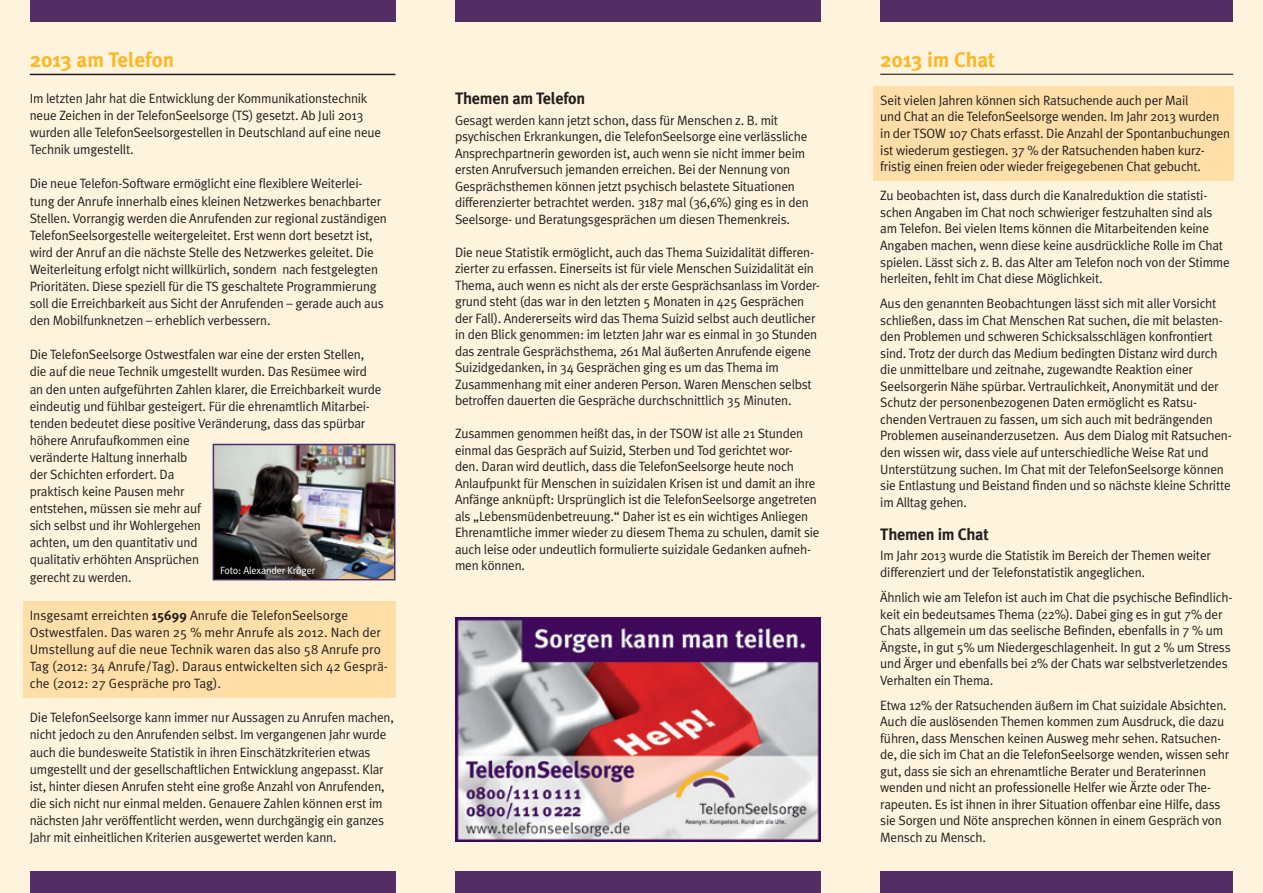
<style>
.page{position:relative;width:1263px;height:893px;background:#fef3dc}
.page>*{position:absolute;margin:0;border:0;box-sizing:border-box;transform-origin:0 0}
.t1{font:700 21px "Meta Plus";color:#fcb825}
.t2{font:700 16.5px "Meta Plus";letter-spacing:-.015em;color:#231f20}
.t3{font:13.5px/16.5px "Meta Plus Normal";letter-spacing:-.015em;color:#231f20}
.t4{font:10.5px "Meta Plus Normal";letter-spacing:-.015em;color:#fff}
.s1{font-family:"Meta Plus";font-weight:700}
</style>
<div class="page">
<div style="left:880px;top:872px;width:353px;height:21px;background:#522e64"></div>
<div style="left:455px;top:872px;width:366px;height:21px;background:#522e64"></div>
<div style="left:30px;top:872px;width:365px;height:21px;background:#522e64"></div>
<div style="left:30px;top:0;width:365px;height:21px;background:#522e64"></div>
<div style="left:455px;top:0;width:366px;height:21px;background:#522e64"></div>
<div style="left:23px;top:602px;width:372px;height:96px;background:#ffdea7"></div>
<div style="left:873px;top:86px;width:360px;height:94px;background:#ffdea7"></div>
<div style="left:880px;top:0;width:353px;height:21px;background:#522e64"></div>
<hr style="left:30px;top:74px;width:365px;height:1px;background:#231f20">
<hr style="left:880px;top:74px;width:353px;height:1px;background:#231f20">
<img style="left:216px;top:447px;width:176px;height:130px">
<div style="left:213px;top:444px;width:182px;height:136px;border:2px solid #522e64"></div>
<img style="left:455px;top:618px;width:366px;height:224px">
<h1 class="t1" style="left:30px;top:48px;width:146px">2013 am Telefon</h1>
<p class="t3" style="left:30px;top:90px;width:353px;line-height:17.1px">Im letzten Jahr hat die Entwicklung der Kommunikationstechnik neue Zeichen in der TelefonSeelsorge (TS) gesetzt. Ab Juli 2013 wurden alle TelefonSeelsorgestellen in Deutschland auf eine neue Technik umgestellt.</p>
<p class="t3" style="left:30px;top:175px;width:359px;line-height:17.1px">Die neue Telefon-Software ermöglicht eine flexiblere Weiterlei&shy;tung der Anrufe innerhalb eines kleinen Netzwerkes benachbarter Stellen. Vorrangig werden die Anrufenden zur regional zuständigen TelefonSeelsorgestelle weitergeleitet. Erst wenn dort besetzt ist, wird der Anruf an die nächste Stelle des Netzwerkes geleitet. Die Weiterleitung erfolgt nicht willkürlich, sondern nach festgelegten Prioritäten. Diese speziell für die TS geschaltete Programmierung soll die Erreichbarkeit aus Sicht der Anrufenden – gerade auch aus den Mobilfunknetzen – erheblich verbessern.</p>
<p class="t3" style="left:30px;top:346px;width:353px;line-height:17.1px">Die TelefonSeelsorge Ostwestfalen war eine der ersten Stellen, die auf die neue Technik umgestellt wurden. Das Resümee wird an den unten aufgeführten Zahlen klarer, die Erreichbarkeit wurde eindeutig und fühlbar gesteigert. Für die ehrenamtlich Mitarbei&shy;tenden bedeutet diese positive Veränderung, dass das spürbar höhere Anrufaufkommen eine<br>veränderte Haltung innerhalb<br>der Schichten erfordert. Da<br>praktisch keine Pausen mehr<br>entstehen, müssen sie mehr auf<br>sich selbst und ihr Wohlergehen<br>achten, um den quantitativ und<br>qualitativ erhöhten Ansprüchen<br>gerecht zu werden.</p>
<p class="t3" style="left:30px;top:606px;width:360px;line-height:17.1px">Insgesamt erreichten <span class="s1">15699</span> Anrufe die TelefonSeelsorge Ostwestfalen. Das waren 25 % mehr Anrufe als 2012. Nach der Umstellung auf die neue Technik waren das also 58 Anrufe pro Tag (2012: 34 Anrufe/Tag). Daraus entwickelten sich 42 Gesprä&shy;che (2012: 27 Gespräche pro Tag).</p>
<p class="t3" style="left:30px;top:709px;width:366px;line-height:17.1px">Die TelefonSeelsorge kann immer nur Aussagen zu Anrufen machen, nicht jedoch zu den Anrufenden selbst. Im vergangenen Jahr wurde auch die bundesweite Statistik in ihren Einschätzkriterien etwas umgestellt und der gesellschaftlichen Entwicklung angepasst. Klar ist, hinter diesen Anrufen steht eine große Anzahl von Anrufenden, die sich nicht nur einmal melden. Genauere Zahlen können erst im nächsten Jahr veröffentlicht werden, wenn durchgängig ein ganzes Jahr mit einheitlichen Kriterien ausgewertet werden kann.</p>
<p class="t4" style="left:220px;top:564px;width:97px">Foto: Alexander Kröger</p>
<p class="t2" style="left:455px;top:89px;width:132px">Themen am Telefon</p>
<p class="t3" style="left:455px;top:112px;width:355px">Gesagt werden kann jetzt schon, dass für Menschen z. B. mit psychischen Erkrankungen, die TelefonSeelsorge eine verlässliche Ansprechpartnerin geworden ist, auch wenn sie nicht immer beim ersten Anrufversuch jemanden erreichen. Bei der Nennung von Gesprächsthemen können jetzt psychisch belastete Situationen differenzierter betrachtet werden. 3187 mal (36,6%) ging es in den Seelsorge- und Beratungsgesprächen um diesen Themenkreis.</p>
<p class="t3" style="left:455px;top:244px;width:366px">Die neue Statistik ermöglicht, auch das Thema Suizidalität differen&shy;zierter zu erfassen. Einerseits ist für viele Menschen Suizidalität ein Thema, auch wenn es nicht als der erste Gesprächsanlass im Vorder&shy;grund steht (das war in den letzten 5 Monaten in 425 Gesprächen der Fall). Andererseits wird das Thema Suizid selbst auch deutlicher in den Blick genommen: im letzten Jahr war es einmal in 30 Stunden das zentrale Gesprächsthema, 261 Mal äußerten Anrufende eigene Suizidgedanken, in 34 Gesprächen ging es um das Thema im Zusammenhang mit einer anderen Person. Waren Menschen selbst betroffen dauerten die Gespräche durchschnittlich 35 Minuten.</p>
<p class="t3" style="left:455px;top:425px;width:366px">Zusammen genommen heißt das, in der TSOW ist alle 21 Stunden einmal das Gespräch auf Suizid, Sterben und Tod gerichtet wor&shy;den. Daran wird deutlich, dass die TelefonSeelsorge heute noch Anlaufpunkt für Menschen in suizidalen Krisen ist und damit an ihre Anfänge anknüpft: Ursprünglich ist die TelefonSeelsorge angetreten als „Lebensmüdenbetreuung.“ Daher ist es ein wichtiges Anliegen Ehrenamtliche immer wieder zu diesem Thema zu schulen, damit sie auch leise oder undeutlich formulierte suizidale Gedanken aufneh&shy;men können.</p>
<h1 class="t1" style="left:880px;top:48px;width:117px">2013 im Chat</h1>
<p class="t3" style="left:880px;top:92px;width:351px">Seit vielen Jahren können sich Ratsuchende auch per Mail<br>und Chat an die TelefonSeelsorge wenden. Im Jahr 2013 wurden in der TSOW 107 Chats erfasst. Die Anzahl der Spontanbuchungen ist wiederum gestiegen. 37 % der Ratsuchenden haben kurz&shy;fristig einen freien oder wieder freigegebenen Chat gebucht.</p>
<p class="t3" style="left:880px;top:187px;width:351px">Zu beobachten ist, dass durch die Kanalreduktion die statisti&shy;schen Angaben im Chat noch schwieriger festzuhalten sind als am Telefon. Bei vielen Items können die Mitarbeitenden keine Angaben machen, wenn diese keine ausdrückliche Rolle im Chat spielen. Lässt sich z. B. das Alter am Telefon noch von der Stimme herleiten, fehlt im Chat diese Möglichkeit.</p>
<p class="t3" style="left:880px;top:295px;width:353px">Aus den genannten Beobachtungen lässt sich mit aller Vorsicht schließen, dass im Chat Menschen Rat suchen, die mit belasten&shy;den Problemen und schweren Schicksalsschlägen konfrontiert sind. Trotz der durch das Medium bedingten Distanz wird durch die unmittelbare und zeitnahe, zugewandte Reaktion einer Seelsorgerin Nähe spürbar. Vertraulichkeit, Anonymität und der Schutz der personenbezogenen Daten ermöglicht es Ratsu&shy;chenden Vertrauen zu fassen, um sich auch mit bedrängenden Problemen auseinanderzusetzen. Aus dem Dialog mit Ratsuchen&shy;den wissen wir, dass viele auf unterschiedliche Weise Rat und Unterstützung suchen. Im Chat mit der TelefonSeelsorge können sie Entlastung und Beistand finden und so nächste kleine Schritte im Alltag gehen.</p>
<p class="t2" style="left:880px;top:524px;width:110px">Themen im Chat</p>
<p class="t3" style="left:880px;top:547px;width:332px">Im Jahr 2013 wurde die Statistik im Bereich der Themen weiter differenziert und der Telefonstatistik angeglichen.</p>
<p class="t3" style="left:880px;top:589px;width:354px">Ähnlich wie am Telefon ist auch im Chat die psychische Befindlich&shy;keit ein bedeutsames Thema (22%). Dabei ging es in gut 7% der Chats allgemein um das seelische Befinden, ebenfalls in 7 % um Ängste, in gut 5% um Niedergeschlagenheit. In gut 2 % um Stress und Ärger und ebenfalls bei 2% der Chats war selbstverletzendes Verhalten ein Thema.</p>
<p class="t3" style="left:880px;top:697px;width:350px">Etwa 12% der Ratsuchenden äußern im Chat suizidale Absichten.<br>Auch die auslösenden Themen kommen zum Ausdruck, die dazu führen, dass Menschen keinen Ausweg mehr sehen. Ratsuchen&shy;de, die sich im Chat an die TelefonSeelsorge wenden, wissen sehr gut, dass sie sich an ehrenamtliche Berater und Beraterinnen wenden und nicht an professionelle Helfer wie Ärzte oder The&shy;rapeuten. Es ist ihnen in ihrer Situation offenbar eine Hilfe, dass sie Sorgen und Nöte ansprechen können in einem Gespräch von Mensch zu Mensch.</p>
</div>
